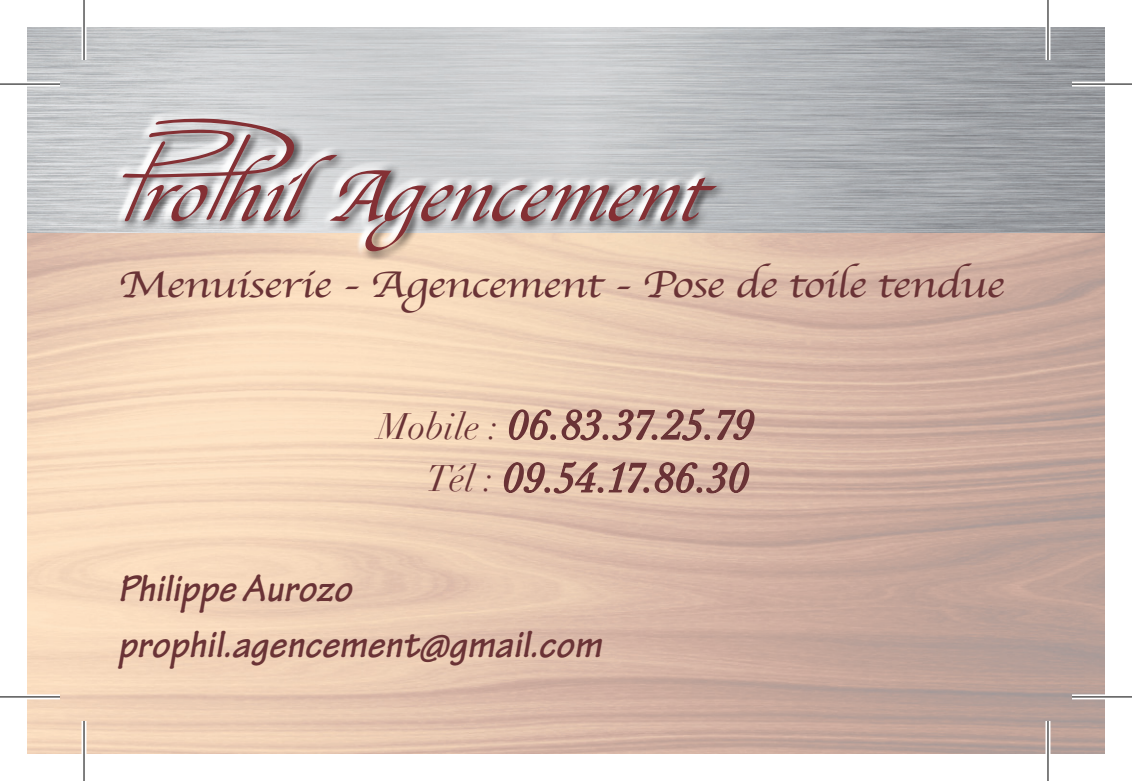
<style>
.page{position:relative;width:1132px;height:781px;background:#fff}
.page>*{position:absolute;margin:0;border:0;box-sizing:border-box;transform-origin:0 0}
.t1{font:italic 700 40px "Tekton Pro";letter-spacing:.01em;color:#6a3336}
.t2{font:italic 40px/52.8px "Didot";letter-spacing:.025em;color:#6a3336;text-align:right}
.t3{font:39.2px "Apple Chancery";letter-spacing:-.025em;color:#6a3336;scale:1.25 1}
.s1{font-size:36px}
</style>
<div class="page">
<svg style="left:508px;top:407px;width:248px;height:38px;background:#c6a091"></svg>
<svg style="left:502px;top:459px;width:248px;height:39px;background:#c49e90"></svg>
<svg style="left:27px;top:27px;width:784px;height:284px;background:#d4cac3"></svg>
<svg style="left:122px;top:118px;width:595px;height:133px;background:#c6b9b7"></svg>
<div style="left:0;top:82px;width:60px;height:5px;background:#fff"></div>
<div style="left:1072px;top:82px;width:60px;height:5px;background:#fff"></div>
<svg style="left:0;top:694px;width:60px;height:4px"></svg>
<svg style="left:1072px;top:694px;width:60px;height:4px"></svg>
<hr style="left:82px;top:0;width:4px;height:60px;background:#fff">
<svg style="left:1045px;top:0;width:5px;height:60px"></svg>
<svg style="left:1045px;top:720px;width:5px;height:60px"></svg>
<hr style="left:0;top:83px;width:60px;height:2px;background:#000">
<hr style="left:1072px;top:83px;width:60px;height:2px;background:#000">
<hr style="left:0;top:696px;width:60px;height:1px;background:#000">
<hr style="left:1072px;top:696px;width:60px;height:1px;background:#000">
<hr style="left:83px;top:0;width:2px;height:60px;background:#000">
<hr style="left:83px;top:720px;width:2px;height:60px;background:#000">
<hr style="left:1047px;top:0;width:1px;height:60px;background:#000">
<hr style="left:1047px;top:720px;width:1px;height:60px;background:#000">
<p class="t3" style="left:118px;top:253px;width:710px">Menuiserie - Agencement - Pose de toile tendue</p>
<p class="t2" style="left:378px;top:398px;width:377px"><span class="s1">Mobile :</span> 06.83.37.25.79<br><span class="s1">Tél :</span> 09.54.17.86.30</p>
<p class="t1" style="left:118px;top:565px;width:235px">Philippe Aurozo</p>
<p class="t1" style="left:118px;top:620px;width:485px">prophil.agencement@gmail.com</p>
</div>
